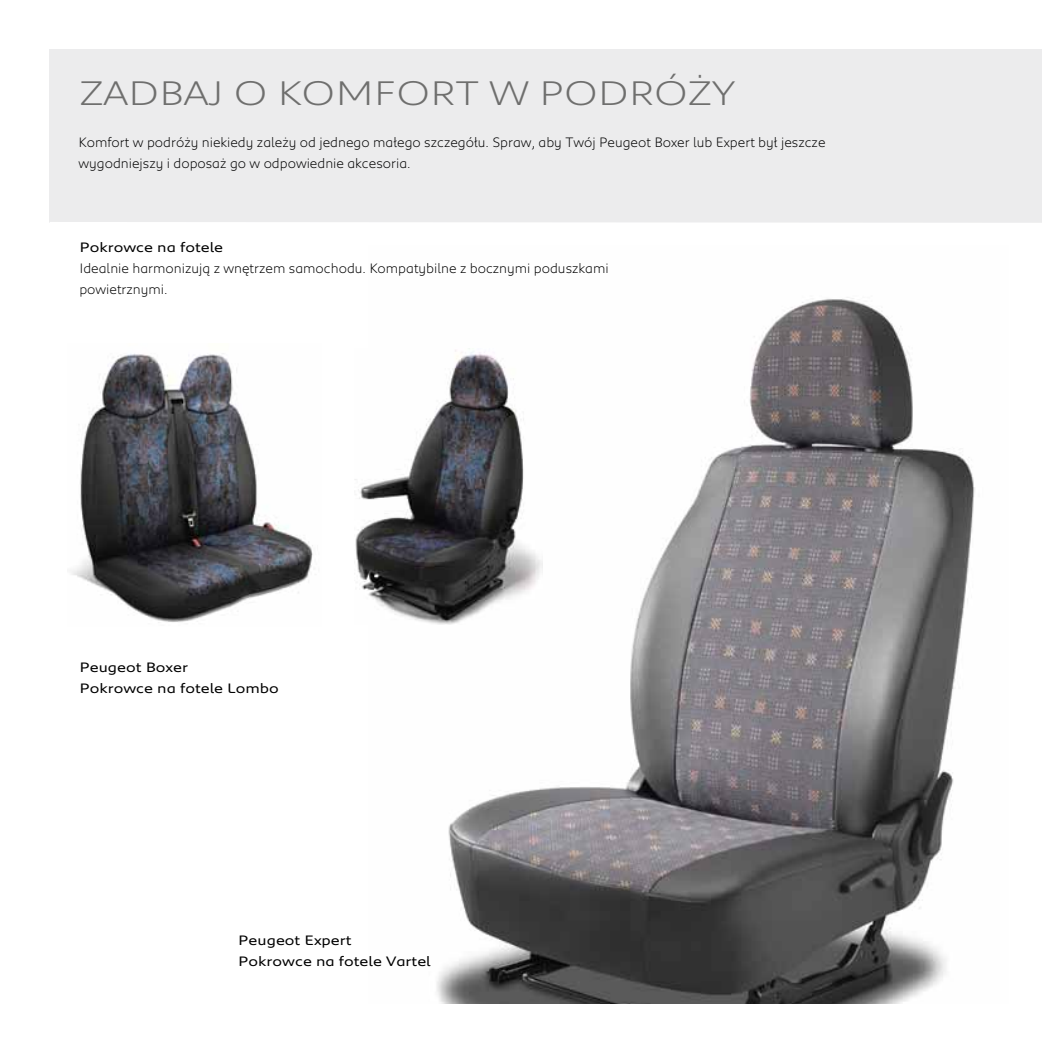
<style>
.page{position:relative;width:1042px;height:1042px;background:#fff}
.page>*{position:absolute;margin:0;border:0;box-sizing:border-box;transform-origin:0 0}
.t1{font:300 35px "Peugeot Expanded";color:#6f6f6e}
.t2{font:300 14px/21px "Peugeot";color:#000}
.t3{font:14px/21px "Peugeot Expanded";color:#000}
</style>
<div class="page">
<img style="left:437px;top:297px;width:538px;height:706px">
<div style="left:50px;top:50px;width:992px;height:173px;background:#ececed"></div>
<svg style="left:49px;top:221px;width:567px;height:2px"></svg>
<img style="left:355px;top:348px;width:187px;height:276px">
<img style="left:70px;top:353px;width:243px;height:270px">
<h1 class="t1" style="left:79px;top:69px;width:657px">ZADBAJ O KOMFORT W PODRÓŻY</h1>
<p class="t2" style="left:78px;top:131px;width:748px">Komfort w podróży niekiedy zależy od jednego małego szczegółu. Spraw, aby Twój Peugeot Boxer lub Expert był jeszcze wygodniejszy i doposaż go w odpowiednie akcesoria.</p>
<p class="t3" style="left:79px;top:236px;width:145px">Pokrowce na fotele</p>
<p class="t2" style="left:79px;top:257px;width:531px">Idealnie harmonizują z wnętrzem samochodu. Kompatybilne z bocznymi poduszkami powietrznymi.</p>
<p class="t3" style="left:79px;top:656px;width:201px">Peugeot Boxer<br>Pokrowce na fotele Lombo</p>
<p class="t3" style="left:238px;top:929px;width:194px">Peugeot Expert<br>Pokrowce na fotele Vartel</p>
</div>
